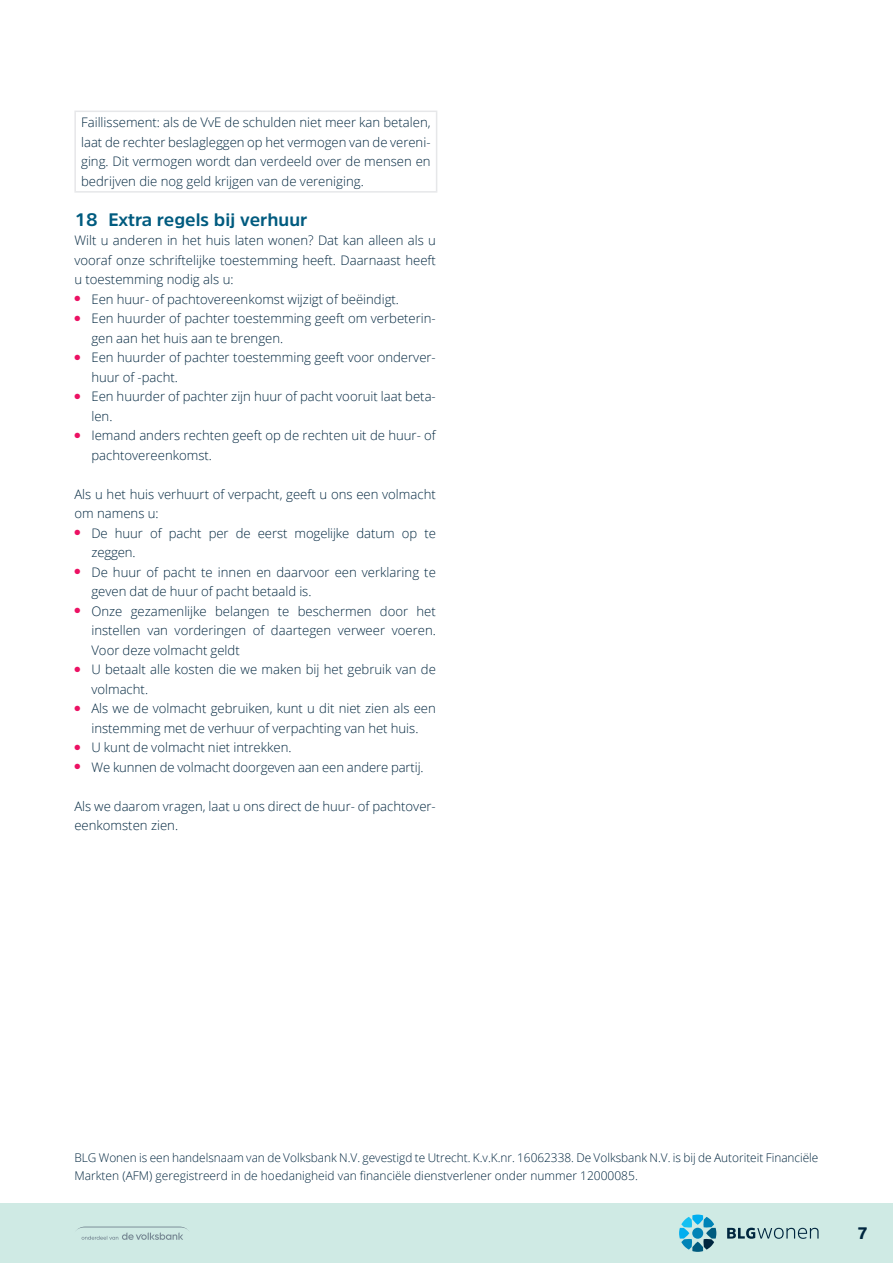
<style>
.page{position:relative;width:893px;height:1263px;background:#fff}
.page>*{position:absolute;margin:0;border:0;box-sizing:border-box;transform-origin:0 0}
.t1{font:700 18px "Amsi Pro";color:#005b7f}
.t2{font:900 16.5px "Amsi Pro";color:#00263f}
.t3{font:300 13.2px/19.5px "Open Sans";color:#00263f}
.t4{font:300 12px/18px "Open Sans";letter-spacing:-.005em;color:#00263f}
</style>
<div class="page">
<div style="left:0;top:1203px;width:893px;height:60px;background:#cfeae4"></div>
<svg style="left:77px;top:1226px;width:112px;height:14px"></svg>
<svg style="left:727px;top:1228px;width:92px;height:11px"></svg>
<svg style="left:679px;top:1214px;width:37px;height:38px"></svg>
<hr style="left:74px;top:111px;width:363px;height:1px;background:#e6e7e9">
<hr style="left:74px;top:112px;width:2px;height:79px;background:#e6e7e9">
<hr style="left:436px;top:112px;width:1px;height:79px;background:#e6e7e9">
<hr style="left:74px;top:191px;width:363px;height:2px;background:#e6e7e9">
<p class="t3" style="left:81px;top:112px;width:351px;text-align:justify">Faillissement: als de VvE de schulden niet meer kan betalen, laat de rechter beslagleggen op het vermogen van de vereni&shy;ging. Dit vermogen wordt dan verdeeld over de mensen en bedrijven die nog geld krijgen van de vereniging.</p>
<h1 class="t1" style="left:74px;top:207px;width:234px">18 Extra regels bij verhuur</h1>
<p class="t3" style="left:74px;top:230px;width:363px;text-align:justify">Wilt u anderen in het huis laten wonen? Dat kan alleen als u vooraf onze schriftelijke toestemming heeft. Daarnaast heeft u toestemming nodig als u:</p>
<p class="t3" style="left:74px;top:289px;width:326px"><sup>●</sup> Een huur- of pachtovereenkomst wijzigt of beëindigt.</p>
<p class="t3" style="left:91px;top:308px;width:346px;text-indent:-17px"><sup>●</sup> Een huurder of pachter toestemming geeft om verbeterin&shy;gen aan het huis aan te brengen.</p>
<p class="t3" style="left:91px;top:347px;width:346px;text-indent:-17px"><sup>●</sup> Een huurder of pachter toestemming geeft voor onderver&shy;huur of -pacht.</p>
<p class="t3" style="left:91px;top:386px;width:346px;text-indent:-17px"><sup>●</sup> Een huurder of pachter zijn huur of pacht vooruit laat beta&shy;len.</p>
<p class="t3" style="left:91px;top:425px;width:346px;text-indent:-17px"><sup>●</sup> Iemand anders rechten geeft op de rechten uit de huur- of pachtovereenkomst.</p>
<p class="t3" style="left:74px;top:484px;width:363px">Als u het huis verhuurt of verpacht, geeft u ons een volmacht om namens u:</p>
<p class="t3" style="left:91px;top:523px;width:346px;text-indent:-17px"><sup>●</sup> De huur of pacht per de eerst mogelijke datum op te zeggen.</p>
<p class="t3" style="left:91px;top:562px;width:346px;text-indent:-17px"><sup>●</sup> De huur of pacht te innen en daarvoor een verklaring te geven dat de huur of pacht betaald is.</p>
<p class="t3" style="left:91px;top:601px;width:346px;text-align:justify;text-indent:-17px"><sup>●</sup> Onze gezamenlijke belangen te beschermen door het instellen van vorderingen of daartegen verweer voeren.<br>Voor deze volmacht geldt</p>
<p class="t3" style="left:91px;top:659px;width:346px;text-indent:-17px"><sup>●</sup> U betaalt alle kosten die we maken bij het gebruik van de volmacht.</p>
<p class="t3" style="left:74px;top:698px;width:363px;text-align:center"><sup>●</sup> Als we de volmacht gebruiken, kunt u dit niet zien als een instemming met de verhuur of verpachting van het huis.</p>
<p class="t3" style="left:74px;top:737px;width:219px"><sup>●</sup> U kunt de volmacht niet intrekken.</p>
<p class="t3" style="left:74px;top:757px;width:351px"><sup>●</sup> We kunnen de volmacht doorgeven aan een andere partij.</p>
<p class="t3" style="left:74px;top:796px;width:363px">Als we daarom vragen, laat u ons direct de huur- of pachtover&shy;eenkomsten zien.</p>
<p class="t4" style="left:74px;top:1148px;width:745px">BLG Wonen is een handelsnaam van de Volksbank N.V. gevestigd te Utrecht. K.v.K.nr. 16062338. De Volksbank N.V. is bij de Autoriteit Financiële<br>Markten (AFM) geregistreerd in de hoedanigheid van financiële dienstverlener onder nummer 12000085.</p>
<p class="t2" style="left:858px;top:1222px;width:11px">7</p>
</div>
